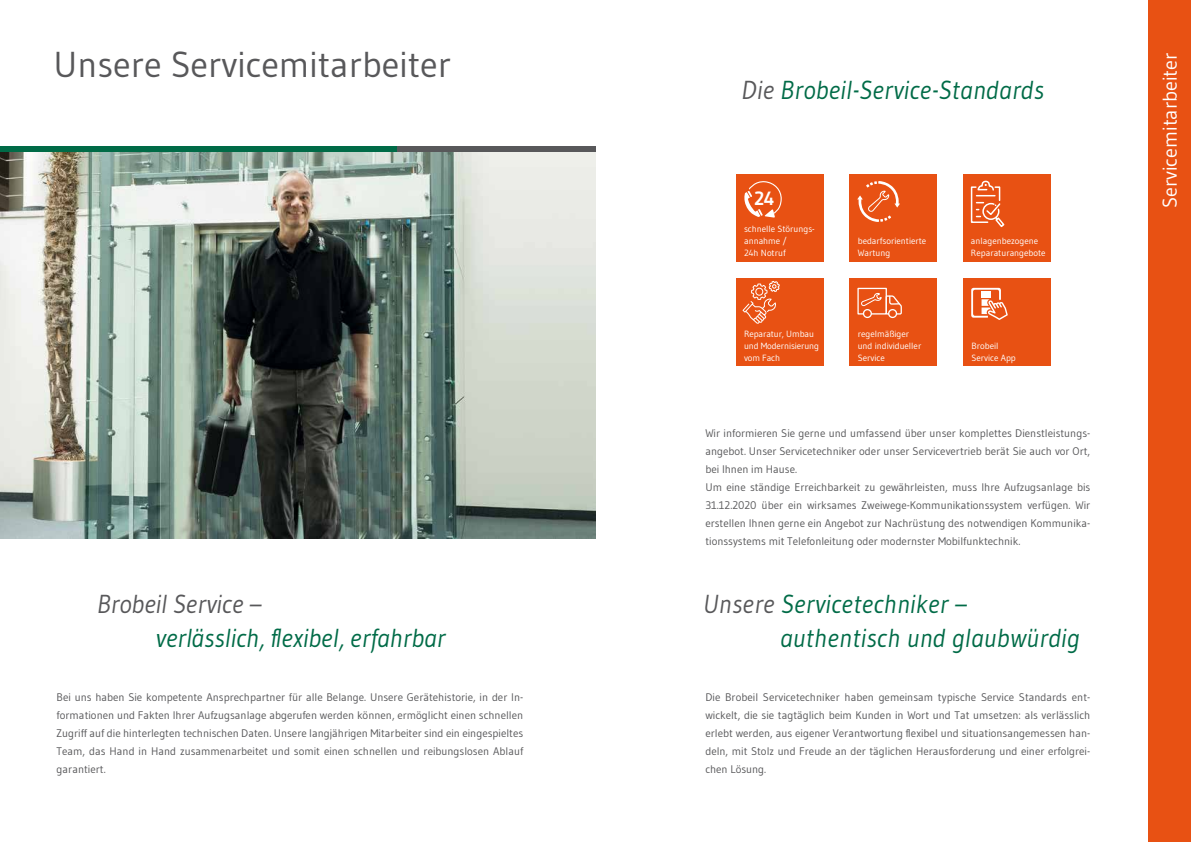
<style>
.page{position:relative;width:1191px;height:842px;background:#fff}
.page>*{position:absolute;margin:0;border:0;box-sizing:border-box;transform-origin:0 0}
.t1{font:36px "Gudea";color:#58585a}
.t2{font:italic 26px/34px "Gudea";letter-spacing:.01em;color:#006b47}
.t3{font:italic 26px "Gudea";color:#58585a}
.t4{font:20px "Gudea";color:#fff}
.t5{font:700 19.1px "Gudea";color:#fff}
.t6{font:11px/18px "Gudea";color:#58585a;text-align:justify}
.t7{font:9px/12px "Gudea";color:#fff}
.s1{color:#58585a}
</style>
<div class="page">
<img style="left:0;top:152px;width:595px;height:387px">
<div style="left:1148px;top:0;width:43px;height:842px;background:#e85113"></div>
<div style="left:735px;top:174px;width:88px;height:87px;background:#e85113"></div>
<div style="left:849px;top:174px;width:88px;height:87px;background:#e85113"></div>
<div style="left:963px;top:174px;width:88px;height:87px;background:#e85113"></div>
<div style="left:735px;top:279px;width:88px;height:87px;background:#e85113"></div>
<div style="left:849px;top:279px;width:88px;height:87px;background:#e85113"></div>
<div style="left:963px;top:279px;width:88px;height:87px;background:#e85113"></div>
<svg style="left:744px;top:181px;width:37px;height:37px"></svg>
<svg style="left:742px;top:278px;width:38px;height:46px"></svg>
<div style="left:857px;top:288px;width:30px;height:27px;border:1px solid #fff"></div>
<div style="left:863px;top:309px;width:9px;height:9px;border:1px solid #fff;border-radius:50%"></div>
<div style="left:888px;top:309px;width:9px;height:9px;border:1px solid #fff;border-radius:50%"></div>
<svg style="left:860px;top:292px;width:42px;height:23px"></svg>
<svg style="left:857px;top:181px;width:43px;height:41px"></svg>
<svg style="left:971px;top:288px;width:36px;height:32px"></svg>
<svg style="left:970px;top:180px;width:35px;height:48px"></svg>
<div style="left:397px;top:146px;width:198px;height:6px;background:#58585a"></div>
<div style="left:0;top:146px;width:397px;height:6px;background:#006b47"></div>
<h1 class="t1" style="left:54px;top:42px;width:399px">Unsere Servicemitarbeiter</h1>
<h2 class="t3" style="left:97px;top:588px;width:165px">Brobeil Service –</h2>
<h2 class="t2" style="left:156px;top:621px;width:291px">verlässlich, flexibel, erfahrbar</h2>
<p class="t6" style="left:57px;top:688px;width:468px">Bei uns haben Sie kompetente Ansprechpartner für alle Belange. Unsere Gerätehistorie, in der In&shy;formationen und Fakten Ihrer Aufzugsanlage abgerufen werden können, ermöglicht einen schnellen Zugriff auf die hinterlegten technischen Daten. Unsere langjährigen Mitarbeiter sind ein eingespieltes Team, das Hand in Hand zusammenarbeitet und somit einen schnellen und reibungslosen Ablauf garantiert.</p>
<h2 class="t2" style="left:741px;top:72px;width:304px"><span class="s1">Die</span> Brobeil-Service-Standards</h2>
<h3 class="t5" style="left:754px;top:186px;width:22px">24</h3>
<p class="t7" style="left:744px;top:223px;width:72px">schnelle Störungs&shy;annahme /<br>24h Notruf</p>
<p class="t7" style="left:744px;top:327px;width:76px">Reparatur, Umbau und Modernisierung vom Fach</p>
<p class="t7" style="left:857px;top:235px;width:70px">bedarfsorientierte<br>Wartung</p>
<p class="t7" style="left:971px;top:235px;width:76px">anlagenbezogene<br>Reparaturangebote</p>
<p class="t7" style="left:857px;top:327px;width:65px">regelmäßiger und individueller<br>Service</p>
<p class="t7" style="left:971px;top:339px;width:46px">Brobeil<br>Service App</p>
<p class="t6" style="left:705px;top:424px;width:386px;text-align:left">Wir informieren Sie gerne und umfassend über unser komplettes Dienstleistungs&shy;angebot. Unser Servicetechniker oder unser Servicevertrieb berät Sie auch vor Ort, bei Ihnen im Hause.<br>Um eine ständige Erreichbarkeit zu gewährleisten, muss Ihre Aufzugsanlage bis 31.12.2020 über ein wirksames Zweiwege-Kommunikationssystem verfügen. Wir erstellen Ihnen gerne ein Angebot zur Nachrüstung des notwendigen Kommunika&shy;tionssystems mit Telefonleitung oder modernster Mobilfunktechnik.</p>
<h2 class="t2" style="left:780px;top:587px;width:301px;text-indent:-77px"><span class="s1">Unsere</span> Servicetechniker – authentisch und glaubwürdig</h2>
<p class="t6" style="left:705px;top:688px;width:386px">Die Brobeil Servicetechniker haben gemeinsam typische Service Standards ent&shy;wickelt, die sie tagtäglich beim Kunden in Wort und Tat umsetzen: als verlässlich erlebt werden, aus eigener Verantwortung flexibel und situationsangemessen han&shy;deln, mit Stolz und Freude an der täglichen Herausforderung und einer erfolgrei&shy;chen Lösung.</p>
<h3 class="t4" style="left:1157px;top:208px;width:157px;rotate:-90deg">Servicemitarbeiter</h3>
</div>
